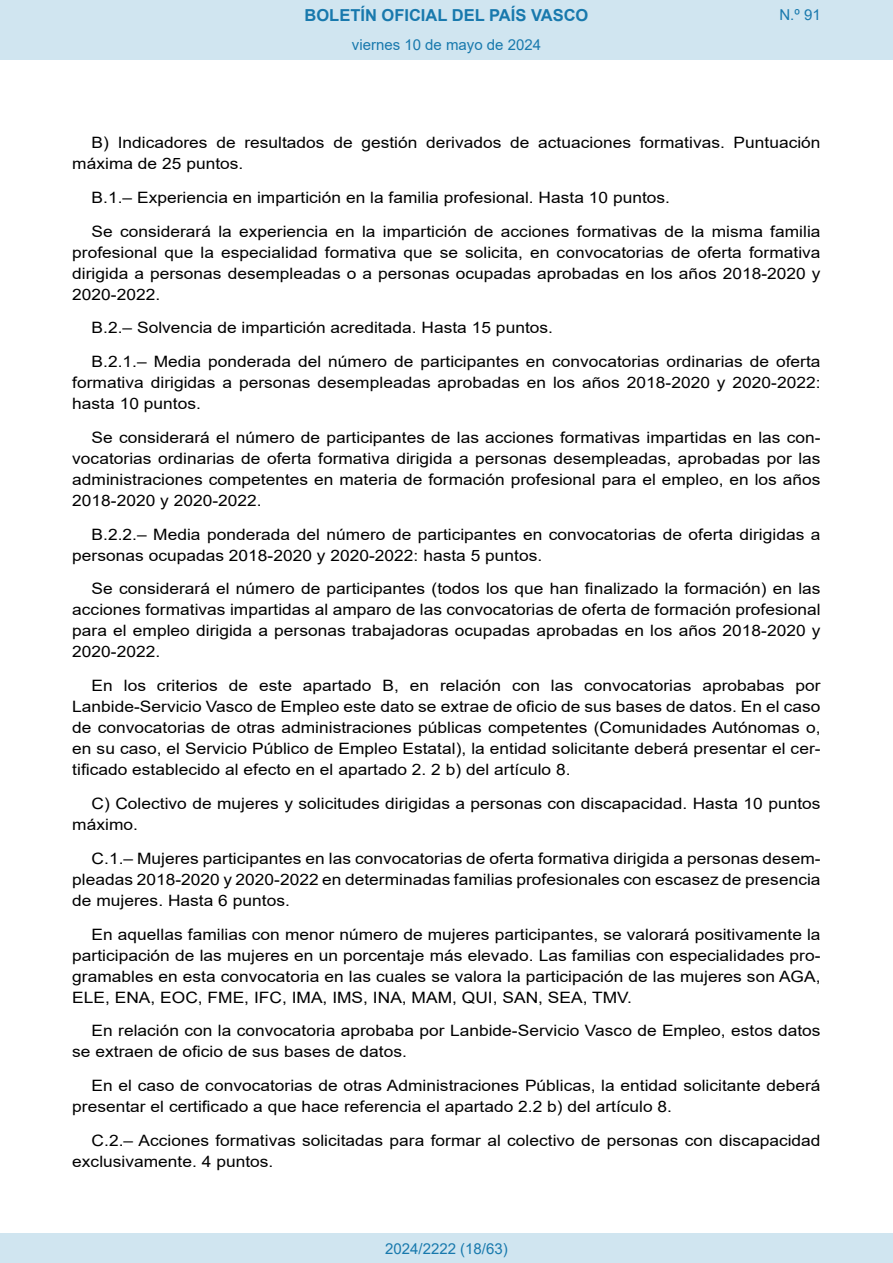
<style>
.page{position:relative;width:893px;height:1263px;background:#fff}
.page>*{position:absolute;margin:0;border:0;box-sizing:border-box;transform-origin:0 0}
.t1{font:700 16.5px "Arial";color:#1879ad}
.BOPVDetalle{font:15.6px/21px "Arial";color:#000;text-align:justify;scale:1.11 1}
.Paginacion_Centro{font:15px "Arial";color:#1879ad}
</style>
<div class="page">
<div style="left:0;top:0;width:893px;height:60px;background:#d0e5f0"></div>
<div style="left:0;top:1233px;width:893px;height:30px;background:#d0e5f0"></div>
<p class="t1" style="left:305px;top:3px;width:285px">BOLETÍN OFICIAL DEL PAÍS VASCO</p>
<p class="Paginacion_Centro" style="left:352px;top:35px;width:191px">viernes 10 de mayo de 2024</p>
<p class="Paginacion_Centro" style="left:779px;top:5px;width:43px">N.º 91</p>
<p class="BOPVDetalle" style="left:72px;top:132px;width:676px;text-indent:19px">B) Indicadores de resultados de gestión derivados de actuaciones formativas. Puntuación máxima de 25 puntos.</p>
<p class="BOPVDetalle" style="left:92px;top:187px;width:523px">B.1.– Experiencia en impartición en la familia profesional. Hasta 10 puntos.</p>
<p class="BOPVDetalle" style="left:72px;top:221px;width:676px;text-indent:19px">Se considerará la experiencia en la impartición de acciones formativas de la misma familia profesional que la especialidad formativa que se solicita, en convocatorias de oferta formativa dirigida a personas desempleadas o a personas ocupadas aprobadas en los años 2018-2020 y 2020-2022.</p>
<p class="BOPVDetalle" style="left:92px;top:317px;width:417px">B.2.– Solvencia de impartición acreditada. Hasta 15 puntos.</p>
<p class="BOPVDetalle" style="left:72px;top:351px;width:676px;text-indent:19px">B.2.1.– Media ponderada del número de participantes en convocatorias ordinarias de oferta formativa dirigidas a personas desempleadas aprobadas en los años 2018-2020 y 2020-2022: hasta 10 puntos.</p>
<p class="BOPVDetalle" style="left:72px;top:427px;width:676px;text-indent:19px">Se considerará el número de participantes de las acciones formativas impartidas en las con&shy;vocatorias ordinarias de oferta formativa dirigida a personas desempleadas, aprobadas por las administraciones competentes en materia de formación profesional para el empleo, en los años 2018-2020 y 2020-2022.</p>
<p class="BOPVDetalle" style="left:72px;top:524px;width:676px;text-indent:19px">B.2.2.– Media ponderada del número de participantes en convocatorias de oferta dirigidas a personas ocupadas 2018-2020 y 2020-2022: hasta 5 puntos.</p>
<p class="BOPVDetalle" style="left:72px;top:578px;width:676px;text-indent:19px">Se considerará el número de participantes (todos los que han finalizado la formación) en las acciones formativas impartidas al amparo de las convocatorias de oferta de formación profesional para el empleo dirigida a personas trabajadoras ocupadas aprobadas en los años 2018-2020 y 2020-2022.</p>
<p class="BOPVDetalle" style="left:72px;top:675px;width:676px;text-indent:19px">En los criterios de este apartado B, en relación con las convocatorias aprobabas por Lanbide-Servicio Vasco de Empleo este dato se extrae de oficio de sus bases de datos. En el caso de convocatorias de otras administraciones públicas competentes (Comunidades Autónomas o, en su caso, el Servicio Público de Empleo Estatal), la entidad solicitante deberá presentar el cer&shy;tificado establecido al efecto en el apartado 2. 2 b) del artículo 8.</p>
<p class="BOPVDetalle" style="left:72px;top:793px;width:676px;text-indent:19px">C) Colectivo de mujeres y solicitudes dirigidas a personas con discapacidad. Hasta 10 puntos máximo.</p>
<p class="BOPVDetalle" style="left:72px;top:848px;width:676px;text-indent:19px">C.1.– Mujeres participantes en las convocatorias de oferta formativa dirigida a personas desem&shy;pleadas 2018-2020 y 2020-2022 en determinadas familias profesionales con escasez de presencia de mujeres. Hasta 6 puntos.</p>
<p class="BOPVDetalle" style="left:72px;top:923px;width:676px;text-indent:19px">En aquellas familias con menor número de mujeres participantes, se valorará positivamente la participación de las mujeres en un porcentaje más elevado. Las familias con especialidades pro&shy;gramables en esta convocatoria en las cuales se valora la participación de las mujeres son AGA, ELE, ENA, EOC, FME, IFC, IMA, IMS, INA, MAM, QUI, SAN, SEA, TMV.</p>
<p class="BOPVDetalle" style="left:72px;top:1020px;width:676px;text-indent:19px">En relación con la convocatoria aprobaba por Lanbide-Servicio Vasco de Empleo, estos datos se extraen de oficio de sus bases de datos.</p>
<p class="BOPVDetalle" style="left:72px;top:1075px;width:676px;text-indent:19px">En el caso de convocatorias de otras Administraciones Públicas, la entidad solicitante deberá presentar el certificado a que hace referencia el apartado 2.2 b) del artículo 8.</p>
<p class="BOPVDetalle" style="left:72px;top:1130px;width:676px;text-indent:19px">C.2.– Acciones formativas solicitadas para formar al colectivo de personas con discapacidad exclusivamente. 4 puntos.</p>
<p class="Paginacion_Centro" style="left:385px;top:1238px;width:124px">2024/2222 (18/63)</p>
</div>
